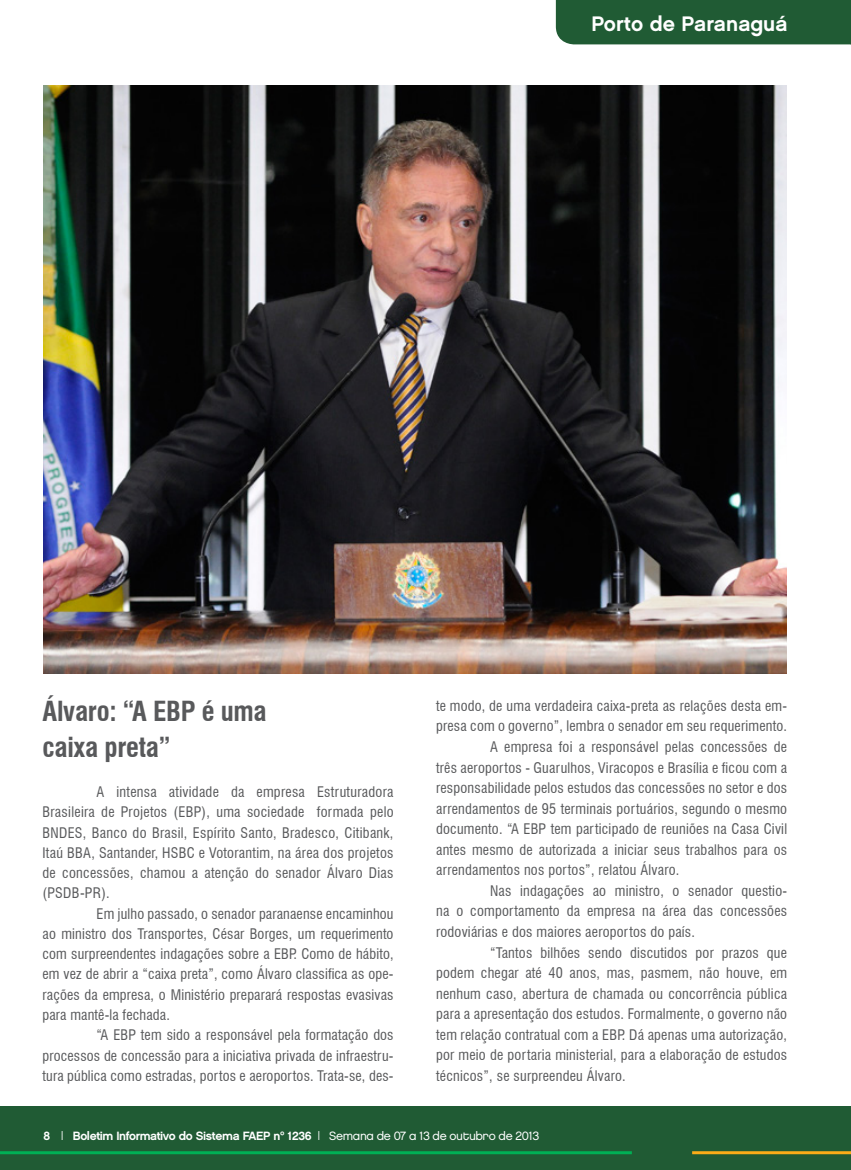
<style>
.page{position:relative;width:851px;height:1170px;background:#fff}
.page>*{position:absolute;margin:0;border:0;box-sizing:border-box;transform-origin:0 0}
.t1{font:700 condensed 27px/36px "Swiss 721 BT";letter-spacing:-.01em;color:#58595b}
.t2{font:21px "Chalet New York Nineteen Sixty";color:#fff}
.t3{font:condensed 14.25px/20.2px "Swiss 721 BT";letter-spacing:.015em;color:#58595b;text-align:justify}
.t4{font:12px "Chalet New York Nineteen Sixty";letter-spacing:-.03em;color:#fff}
.s1{font-family:"Chalet London Nineteen Eighty"}
</style>
<div class="page">
<div style="left:0;top:1106px;width:850px;height:63px;background:#205b34"></div>
<hr style="left:0;top:1151px;width:631px;height:3px;background:#00b055">
<hr style="left:692px;top:1151px;width:158px;height:3px;background:#fbac18">
<div style="left:555px;top:0;width:296px;height:44px;background:#205b34"></div>
<img style="left:43px;top:86px;width:743px;height:587px">
<h2 class="t2" style="left:591px;top:11px;width:197px">Porto de Paranaguá</h2>
<h1 class="t1" style="left:43px;top:692px;width:225px">Álvaro: “A EBP é uma caixa preta”</h1>
<p class="t3" style="left:43px;top:781px;width:352px;text-indent:54px">A intensa atividade da empresa Estruturadora Brasileira de Projetos (EBP), uma sociedade formada pelo BNDES, Banco do Brasil, Espírito Santo, Bradesco, Citibank, Itaú BBA, Santander, HSBC e Votorantim, na área dos projetos de concessões, chamou a atenção do senador Álvaro Dias (PSDB-PR).</p>
<p class="t3" style="left:43px;top:903px;width:352px;text-indent:54px">Em julho passado, o senador paranaense encaminhou ao ministro dos Transportes, César Borges, um requerimento com surpreendentes indagações sobre a EBP. Como de hábito, em vez de abrir a “caixa preta”, como Álvaro classifica as ope&shy;rações da empresa, o Ministério preparará respostas evasivas para mantê-la fechada.</p>
<p class="t3" style="left:43px;top:1024px;width:352px;text-indent:54px">“A EBP tem sido a responsável pela formatação dos processos de concessão para a iniciativa privada de infraestru&shy;tura pública como estradas, portos e aeroportos. Trata-se, des-</p>
<p class="t3" style="left:436px;top:695px;width:352px">te modo, de uma verdadeira caixa-preta as relações desta em-</p>
<p class="t3" style="left:436px;top:716px;width:352px">presa com o governo”, lembra o senador em seu requerimento.</p>
<p class="t3" style="left:490px;top:736px;width:298px">A empresa foi a responsável pelas concessões de</p>
<p class="t3" style="left:436px;top:757px;width:352px">três aeroportos - Guarulhos, Viracopos e Brasília e ficou com a</p>
<p class="t3" style="left:436px;top:777px;width:352px">responsabilidade pelos estudos das concessões no setor e dos</p>
<p class="t3" style="left:436px;top:798px;width:352px">arrendamentos de 95 terminais portuários, segundo o mesmo</p>
<p class="t3" style="left:436px;top:818px;width:352px">documento. “A EBP tem participado de reuniões na Casa Civil</p>
<p class="t3" style="left:436px;top:839px;width:352px">antes mesmo de autorizada a iniciar seus trabalhos para os</p>
<p class="t3" style="left:436px;top:860px;width:245px">arrendamentos nos portos”, relatou Álvaro.</p>
<p class="t3" style="left:490px;top:880px;width:298px">Nas indagações ao ministro, o senador questio-</p>
<p class="t3" style="left:436px;top:901px;width:352px">na o comportamento da empresa na área das concessões</p>
<p class="t3" style="left:436px;top:921px;width:260px">rodoviárias e dos maiores aeroportos do país.</p>
<p class="t3" style="left:490px;top:942px;width:298px">“Tantos bilhões sendo discutidos por prazos que</p>
<p class="t3" style="left:436px;top:962px;width:352px">podem chegar até 40 anos, mas, pasmem, não houve, em</p>
<p class="t3" style="left:436px;top:983px;width:352px">nenhum caso, abertura de chamada ou concorrência pública</p>
<p class="t3" style="left:436px;top:1003px;width:352px">para a apresentação dos estudos. Formalmente, o governo não</p>
<p class="t3" style="left:436px;top:1024px;width:352px">tem relação contratual com a EBP. Dá apenas uma autorização,</p>
<p class="t3" style="left:436px;top:1044px;width:352px">por meio de portaria ministerial, para a elaboração de estudos</p>
<p class="t3" style="left:436px;top:1065px;width:191px">técnicos”, se surpreendeu Álvaro.</p>
<p class="t4" style="left:43px;top:1128px;width:497px">8 | Boletim Informativo do Sistema FAEP nº 1236 | <span class="s1">Semana de 07 a 13 de outubro de 2013</span></p>
</div>
